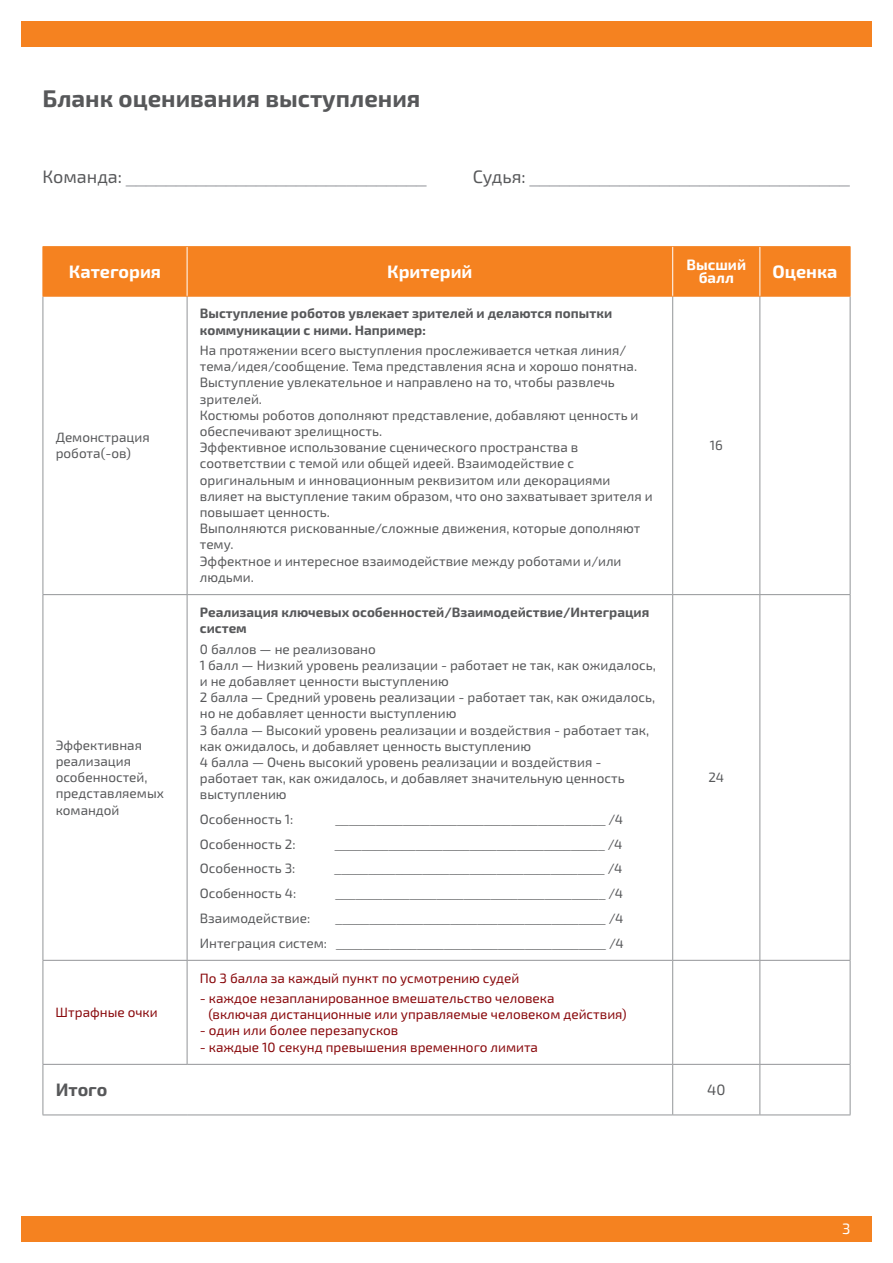
<style>
.page{position:relative;width:893px;height:1263px;background:#fff}
.page>*{position:absolute;margin:0;border:0;box-sizing:border-box;transform-origin:0 0}
.t1{font:700 24px "Exo 2.0";color:#57585a}
.t2{font:18px "Arial";color:#b2b3b7}
.t3{font:700 18px "Exo 2.0";color:#fff}
.t4{font:700 18px "Exo 2.0";color:#57585a}
.t5{font:700 15px/13.5px "Exo 2.0";color:#fff;text-align:center}
.t6{font:15px "Exo 2.0";color:#57585a}
.t7{font:15px "Exo 2.0";color:#fff}
.t8{font:13.5px/16.2px "Exo 2.0";color:#57585a}
.t9{font:900 13.5px/24.8px "Arial";color:#57585a;text-align:right}
.t10{font:13.5px/16.2px "Exo 2.0";color:#88070a}
.t11{font:700 13.5px/16.2px "Exo 2.0";color:#57585a}
.s1{font-family:"Exo 2.0";color:#57585a}
.s2{font-family:"Exo 2.0";font-weight:400}
</style>
<div class="page">
<div style="left:21px;top:1216px;width:851px;height:26px;background:#f58220"></div>
<div style="left:21px;top:21px;width:851px;height:26px;background:#f58220"></div>
<div style="left:44px;top:247px;width:806px;height:49px;background:#f58220"></div>
<hr style="left:43px;top:297px;width:1px;height:297px;background:#939598">
<hr style="left:187px;top:297px;width:1px;height:297px;background:#939598">
<hr style="left:672px;top:297px;width:1px;height:297px;background:#939598">
<hr style="left:759px;top:297px;width:1px;height:297px;background:#939598">
<hr style="left:850px;top:297px;width:1px;height:297px;background:#939598">
<hr style="left:43px;top:594px;width:144px;height:1px;background:#939598">
<hr style="left:43px;top:595px;width:1px;height:365px;background:#939598">
<hr style="left:187px;top:594px;width:486px;height:1px;background:#939598">
<hr style="left:187px;top:595px;width:1px;height:365px;background:#939598">
<hr style="left:673px;top:594px;width:87px;height:1px;background:#939598">
<hr style="left:672px;top:595px;width:1px;height:365px;background:#939598">
<hr style="left:760px;top:594px;width:90px;height:1px;background:#939598">
<hr style="left:759px;top:595px;width:1px;height:365px;background:#939598">
<hr style="left:850px;top:595px;width:1px;height:365px;background:#939598">
<hr style="left:43px;top:960px;width:144px;height:1px;background:#939598">
<hr style="left:43px;top:961px;width:1px;height:103px;background:#939598">
<hr style="left:187px;top:960px;width:486px;height:1px;background:#939598">
<hr style="left:187px;top:961px;width:1px;height:103px;background:#939598">
<hr style="left:673px;top:960px;width:87px;height:1px;background:#939598">
<hr style="left:672px;top:961px;width:1px;height:103px;background:#939598">
<hr style="left:760px;top:960px;width:90px;height:1px;background:#939598">
<hr style="left:759px;top:961px;width:1px;height:103px;background:#939598">
<hr style="left:850px;top:961px;width:1px;height:103px;background:#939598">
<hr style="left:43px;top:1064px;width:144px;height:1px;background:#939598">
<hr style="left:43px;top:1065px;width:1px;height:49px;background:#939598">
<hr style="left:187px;top:1064px;width:486px;height:1px;background:#939598">
<hr style="left:673px;top:1064px;width:87px;height:1px;background:#939598">
<hr style="left:672px;top:1065px;width:1px;height:49px;background:#939598">
<hr style="left:760px;top:1064px;width:90px;height:1px;background:#939598">
<hr style="left:759px;top:1065px;width:1px;height:49px;background:#939598">
<hr style="left:850px;top:1065px;width:1px;height:49px;background:#939598">
<hr style="left:43px;top:1114px;width:144px;height:1px;background:#939598">
<hr style="left:187px;top:1114px;width:486px;height:1px;background:#939598">
<hr style="left:673px;top:1114px;width:87px;height:1px;background:#939598">
<hr style="left:760px;top:1114px;width:90px;height:1px;background:#939598">
<hr style="left:43px;top:246px;width:144px;height:1px;background:#f58220">
<hr style="left:43px;top:247px;width:1px;height:49px;background:#f58220">
<hr style="left:187px;top:246px;width:486px;height:1px;background:#f58220">
<hr style="left:673px;top:246px;width:87px;height:1px;background:#f58220">
<hr style="left:760px;top:246px;width:90px;height:1px;background:#f58220">
<hr style="left:850px;top:247px;width:1px;height:49px;background:#f58220">
<hr style="left:43px;top:296px;width:144px;height:1px;background:#f58220">
<hr style="left:187px;top:296px;width:486px;height:1px;background:#f58220">
<hr style="left:673px;top:296px;width:87px;height:1px;background:#f58220">
<hr style="left:760px;top:296px;width:90px;height:1px;background:#f58220">
<hr style="left:187px;top:247px;width:1px;height:49px;background:#fff">
<hr style="left:672px;top:247px;width:1px;height:49px;background:#fff">
<hr style="left:759px;top:247px;width:1px;height:49px;background:#fff">
<h1 class="t1" style="left:43px;top:84px;width:379px">Бланк оценивания выступления</h1>
<h2 class="t2" style="left:43px;top:165px;width:385px"><span class="s1">Команда:</span> ______________________________</h2>
<h2 class="t2" style="left:473px;top:165px;width:379px"><span class="s1">Судья:</span> ________________________________</h2>
<h2 class="t3" style="left:69px;top:261px;width:94px">Категория</h2>
<h2 class="t3" style="left:387px;top:261px;width:87px">Критерий</h2>
<p class="t5" style="left:686px;top:258px;width:61px">Высший балл</p>
<h2 class="t3" style="left:773px;top:261px;width:66px">Оценка</h2>
<p class="t8" style="left:56px;top:429px;width:96px">Демонстрация робота(-ов)</p>
<p class="t8" style="left:56px;top:737px;width:110px">Эффективная реализация особенностей, представляемых командой</p>
<p class="t10" style="left:56px;top:1004px;width:104px">Штрафные очки</p>
<p class="t11" style="left:200px;top:306px;width:414px">Выступление роботов увлекает зрителей и делаются попытки коммуникации с ними. Например:</p>
<p class="t8" style="left:200px;top:342px;width:454px">На протяжении всего выступления прослеживается четкая линия/ тема/идея/сообщение. Тема представления ясна и хорошо понятна.<br>Выступление увлекательное и направлено на то, чтобы развлечь зрителей.<br>Костюмы роботов дополняют представление, добавляют ценность и обеспечивают зрелищность.<br>Эффективное использование сценического пространства в соответствии с темой или общей идеей. Взаимодействие с оригинальным и инновационным реквизитом или декорациями влияет на выступление таким образом, что оно захватывает зрителя и повышает ценность.<br>Выполняются рискованные/сложные движения, которые дополняют тему.<br>Эффектное и интересное взаимодействие между роботами и/или людьми.</p>
<p class="t11" style="left:200px;top:604px;width:451px">Реализация ключевых особенностей/Взаимодействие/Интеграция систем</p>
<p class="t8" style="left:200px;top:641px;width:457px">0 баллов — не реализовано<br>1 балл — Низкий уровень реализации - работает не так, как ожидалось, и не добавляет ценности выступлению<br>2 балла — Средний уровень реализации - работает так, как ожидалось, но не добавляет ценности выступлению<br>3 балла — Высокий уровень реализации и воздействия - работает так, как ожидалось, и добавляет ценность выступлению<br>4 балла — Очень высокий уровень реализации и воздействия - работает так, как ожидалось, и добавляет значительную ценность выступлению</p>
<p class="t8" style="left:200px;top:811px;width:95px">Особенность 1:</p>
<p class="t9" style="left:335px;top:806px;width:289px">________________________________________ <span class="s2">/4</span></p>
<p class="t8" style="left:200px;top:836px;width:97px">Особенность 2:</p>
<p class="t9" style="left:335px;top:831px;width:289px">________________________________________ <span class="s2">/4</span></p>
<p class="t8" style="left:200px;top:861px;width:97px">Особенность 3:</p>
<p class="t9" style="left:335px;top:856px;width:289px">________________________________________ <span class="s2">/4</span></p>
<p class="t8" style="left:200px;top:885px;width:98px">Особенность 4:</p>
<p class="t9" style="left:335px;top:880px;width:289px">________________________________________ <span class="s2">/4</span></p>
<p class="t8" style="left:200px;top:910px;width:112px">Взаимодействие:</p>
<p class="t9" style="left:200px;top:905px;width:425px">________________________________________ <span class="s2">/4<br>Интеграция систем:</span> ________________________________________ <span class="s2">/4</span></p>
<p class="t10" style="left:200px;top:970px;width:321px">По 3 балла за каждый пункт по усмотрению судей</p>
<p class="t10" style="left:208px;top:990px;width:420px;text-indent:-9px">- каждое незапланированное вмешательство человека<br>(включая дистанционные или управляемые человеком действия)</p>
<p class="t10" style="left:200px;top:1023px;width:200px">- один или более перезапусков</p>
<p class="t10" style="left:200px;top:1039px;width:340px">- каждые 10 секунд превышения временного лимита</p>
<p class="t8" style="left:710px;top:438px;width:15px">16</p>
<p class="t8" style="left:708px;top:770px;width:17px">24</p>
<h2 class="t4" style="left:56px;top:1079px;width:53px">Итого</h2>
<p class="t6" style="left:707px;top:1081px;width:20px">40</p>
<p class="t7" style="left:842px;top:1220px;width:10px">3</p>
</div>
